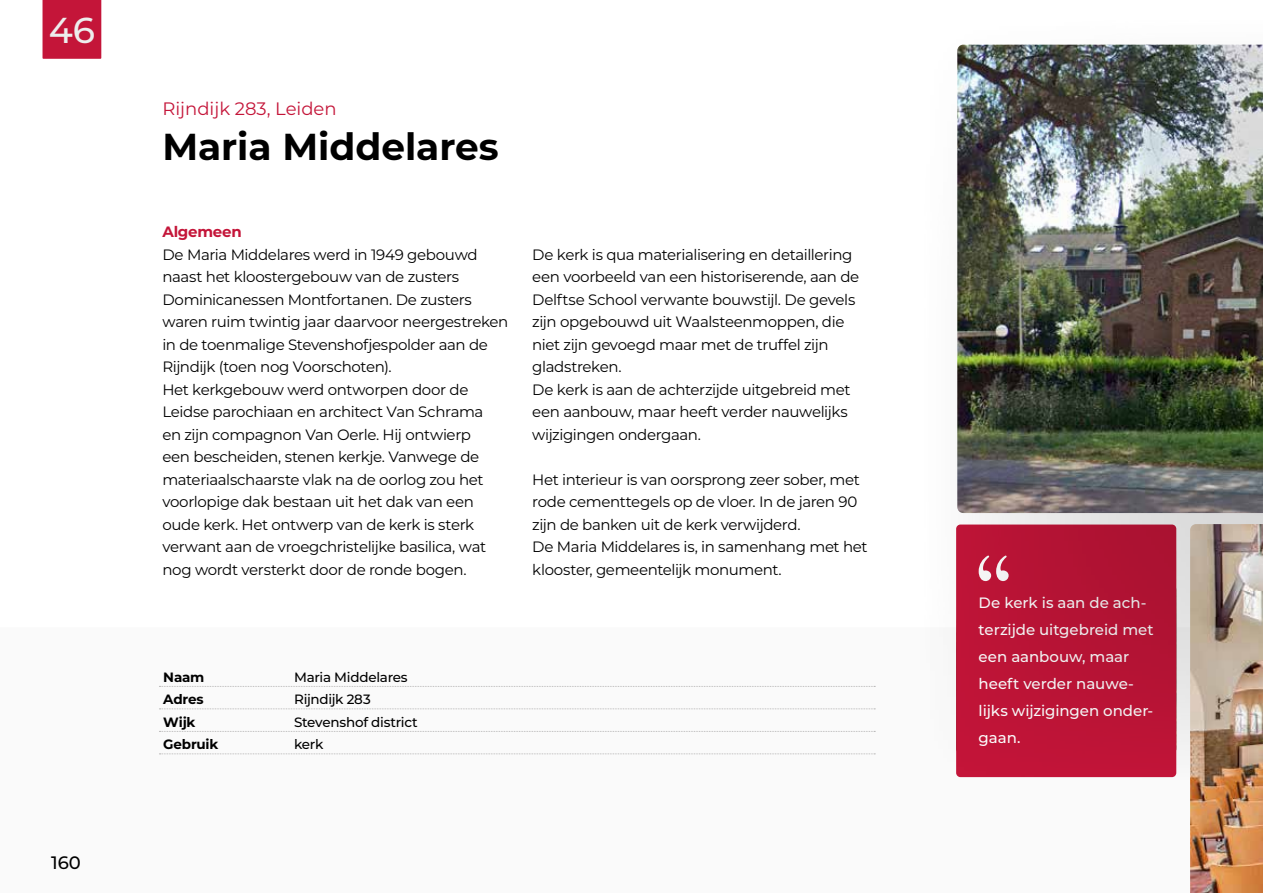
<style>
.page{position:relative;width:1263px;height:893px;background:#fff}
.page>*{position:absolute;margin:0;border:0;box-sizing:border-box;transform-origin:0 0}
.t1{font:700 37.5px "Montserrat";color:#000}
.t2{font:500 36px "Montserrat";color:#ededed}
.t3{font:18px "Montserrat";color:#c41539}
.t4{font:500 18px "Montserrat";color:#000}
.t5{font:15px/22.5px "Montserrat";letter-spacing:-.025em;color:#000}
.t6{font:500 15px/27px "Montserrat";letter-spacing:-.005em;color:#fff}
.t7{font:700 15px "Montserrat";letter-spacing:-.015em;color:#c41539}
.t8{font:500 13.5px "Montserrat";letter-spacing:-.02em;color:#000}
.t9{font:700 13.5px "Montserrat";letter-spacing:-.015em;color:#000}
</style>
<div class="page">
<div style="left:43px;top:0;width:58px;height:59px;background:#c41539"></div>
<svg style="left:159px;top:686px;width:716px;height:1px"></svg>
<svg style="left:159px;top:708px;width:716px;height:1px"></svg>
<svg style="left:159px;top:731px;width:716px;height:1px"></svg>
<svg style="left:159px;top:753px;width:716px;height:1px"></svg>
<svg style="left:956px;top:44px;width:307px;height:734px;background:#be2d4b"></svg>
<img style="left:1190px;top:524px;width:73px;height:369px">
<img style="left:957px;top:45px;width:306px;height:468px">
<h2 class="t2" style="left:49px;top:6px;width:48px">46</h2>
<p class="t4" style="left:51px;top:850px;width:31px">160</p>
<p class="t3" style="left:162px;top:96px;width:176px">Rijndijk 283, Leiden</p>
<h1 class="t1" style="left:162px;top:119px;width:338px">Maria Middelares</h1>
<p class="t7" style="left:162px;top:221px;width:81px">Algemeen</p>
<p class="t5" style="left:162px;top:242px;width:347px">De Maria Middelares werd in 1949 gebouwd naast het kloostergebouw van de zusters Dominicanessen Montfortanen. De zusters waren ruim twintig jaar daarvoor neergestreken in de toenmalige Stevenshofjespolder aan de Rijndijk (toen nog Voorschoten).<br>Het kerkgebouw werd ontworpen door de Leidse parochiaan en architect Van Schrama<br>en zijn compagnon Van Oerle. Hij ontwierp<br>een bescheiden, stenen kerkje. Vanwege de materiaalschaarste vlak na de oorlog zou het voorlopige dak bestaan uit het dak van een oude kerk. Het ontwerp van de kerk is sterk verwant aan de vroegchristelijke basilica, wat nog wordt versterkt door de ronde bogen.</p>
<p class="t5" style="left:532px;top:242px;width:328px">De kerk is qua materialisering en detaillering een voorbeeld van een historiserende, aan de Delftse School verwante bouwstijl. De gevels zijn opgebouwd uit Waalsteenmoppen, die niet zijn gevoegd maar met de truffel zijn gladstreken.<br>De kerk is aan de achterzijde uitgebreid met een aanbouw, maar heeft verder nauwelijks wijzigingen ondergaan.</p>
<p class="t5" style="left:532px;top:467px;width:337px">Het interieur is van oorsprong zeer sober, met rode cementtegels op de vloer. In de jaren 90 zijn de banken uit de kerk verwijderd.<br>De Maria Middelares is, in samenhang met het klooster, gemeentelijk monument.</p>
<p class="t9" style="left:163px;top:667px;width:43px">Naam</p>
<p class="t8" style="left:294px;top:667px;width:115px">Maria Middelares</p>
<p class="t9" style="left:163px;top:690px;width:42px">Adres</p>
<p class="t8" style="left:294px;top:690px;width:78px">Rijndijk 283</p>
<p class="t9" style="left:163px;top:712px;width:34px">Wijk</p>
<p class="t8" style="left:294px;top:712px;width:125px">Stevenshof district</p>
<p class="t9" style="left:163px;top:735px;width:57px">Gebruik</p>
<p class="t8" style="left:294px;top:735px;width:31px">kerk</p>
<p class="t6" style="left:979px;top:589px;width:176px">De kerk is aan de ach&shy;terzijde uitgebreid met een aanbouw, maar heeft verder nauwe&shy;lijks wijzigingen onder&shy;gaan.</p>
</div>
